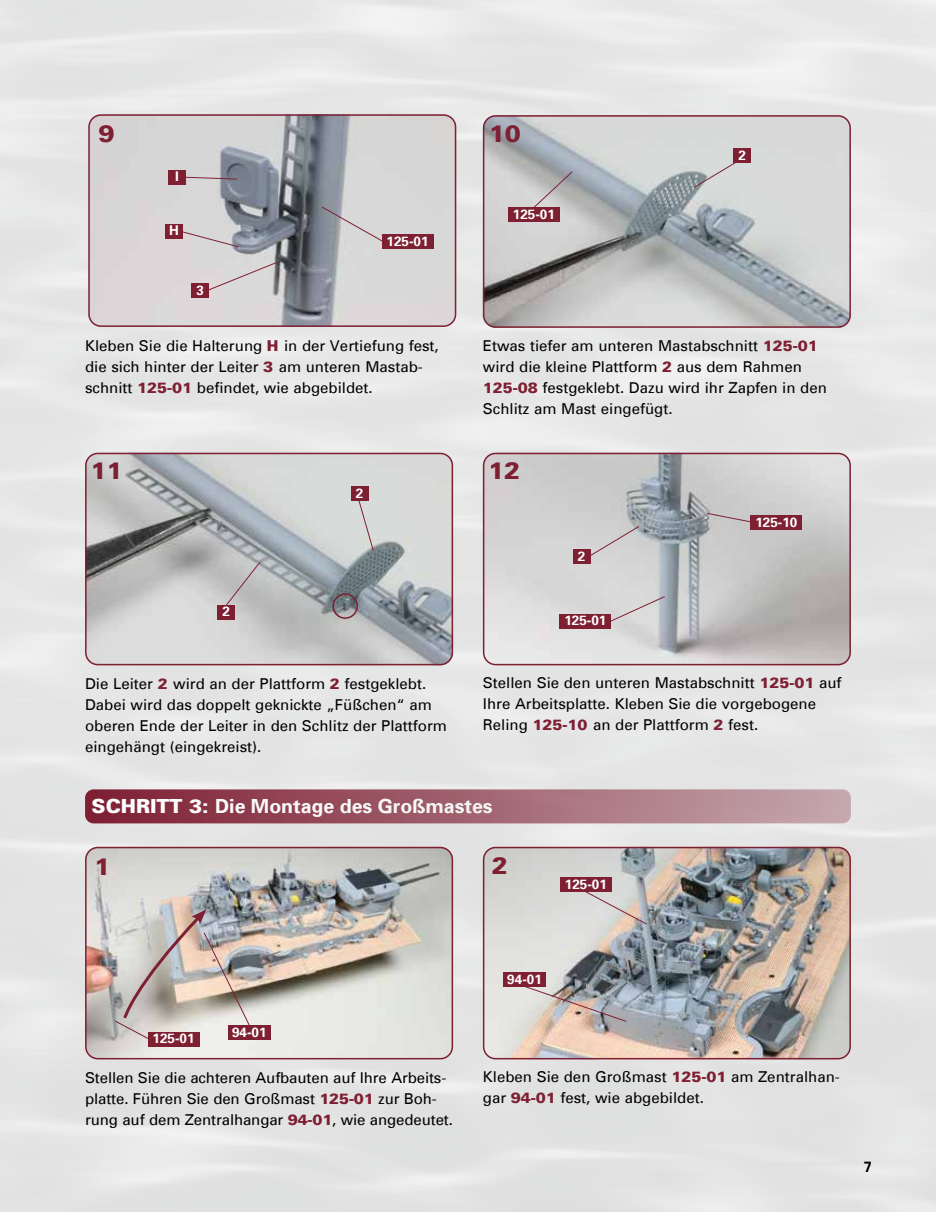
<style>
.page{position:relative;width:936px;height:1212px;background:#fff}
.page>*{position:absolute;margin:0;border:0;box-sizing:border-box;transform-origin:0 0}
.t1{font:900 24px "Univers";color:#7e1f32}
.t2{font:700 19.5px "Univers";color:#fff}
.t3{font:15px/21px "Univers";color:#000}
.t4{font:700 15px "Univers";color:#000}
.t5{font:700 13.5px "Univers";color:#fff}
.s1{font-weight:900;color:#7e1f32}
.s2{font-weight:900}
</style>
<div class="page">
<div style="left:0;top:0;width:935px;height:1212px;background:#e5e6e6"></div>
<div style="left:85px;top:789px;width:765px;height:34px;background:linear-gradient(to right,#7e1e31,#c5a8ae);border-radius:9px"></div>
<img style="left:483px;top:847px;width:367px;height:212px">
<div style="left:483px;top:847px;width:367px;height:212px;border:2px solid #7e1f32;border-radius:12px"></div>
<img style="left:85px;top:847px;width:368px;height:212px">
<div style="left:85px;top:847px;width:368px;height:212px;border:2px solid #7e1f32;border-radius:12px"></div>
<div style="left:148px;top:1032px;width:51px;height:14px;background:#7e1f32"></div>
<img style="left:483px;top:115px;width:367px;height:213px">
<div style="left:483px;top:115px;width:367px;height:213px;border:2px solid #7e1f32;border-radius:12px"></div>
<img style="left:88px;top:114px;width:368px;height:213px">
<div style="left:88px;top:114px;width:368px;height:213px;border:2px solid #7e1f32;border-radius:12px"></div>
<img style="left:483px;top:453px;width:367px;height:212px">
<div style="left:483px;top:453px;width:367px;height:212px;border:2px solid #7e1f32;border-radius:12px"></div>
<img style="left:85px;top:453px;width:368px;height:212px">
<div style="left:85px;top:453px;width:368px;height:212px;border:2px solid #7e1f32;border-radius:12px"></div>
<svg style="left:607px;top:595px;width:58px;height:28px;background:#d2cfd1"></svg>
<div style="left:560px;top:614px;width:51px;height:14px;background:#7e1f32"></div>
<svg style="left:321px;top:206px;width:71px;height:41px;background:#c0c0c3"></svg>
<div style="left:382px;top:234px;width:51px;height:15px;background:#7e1f32"></div>
<svg style="left:531px;top:171px;width:42px;height:39px;background:#b9b6b7"></svg>
<div style="left:508px;top:207px;width:51px;height:15px;background:#7e1f32"></div>
<div style="left:228px;top:1025px;width:42px;height:15px;background:#7e1f32"></div>
<svg style="left:185px;top:176px;width:53px;height:4px"></svg>
<div style="left:168px;top:170px;width:17px;height:15px;background:#7e1f32"></div>
<svg style="left:178px;top:230px;width:61px;height:18px"></svg>
<div style="left:165px;top:224px;width:17px;height:15px;background:#7e1f32"></div>
<svg style="left:202px;top:261px;width:76px;height:32px;background:#d1cdce"></svg>
<div style="left:192px;top:283px;width:17px;height:15px;background:#7e1f32"></div>
<svg style="left:222px;top:561px;width:39px;height:49px;background:#bdbbbb"></svg>
<div style="left:218px;top:605px;width:17px;height:15px;background:#7e1f32"></div>
<svg style="left:356px;top:492px;width:18px;height:59px"></svg>
<div style="left:351px;top:486px;width:17px;height:15px;background:#7e1f32"></div>
<div style="left:332px;top:593px;width:26px;height:26px;border:2px solid #7e1f32;border-radius:50%"></div>
<svg style="left:586px;top:525px;width:53px;height:33px;background:#cdcacb"></svg>
<div style="left:573px;top:549px;width:17px;height:15px;background:#7e1f32"></div>
<svg style="left:706px;top:513px;width:63px;height:13px"></svg>
<div style="left:750px;top:515px;width:51px;height:15px;background:#7e1f32"></div>
<svg style="left:114px;top:909px;width:140px;height:136px;background:#c0b3af"></svg>
<svg style="left:581px;top:889px;width:66px;height:36px;background:#d2cdca"></svg>
<div style="left:560px;top:877px;width:51px;height:15px;background:#7e1f32"></div>
<img style="left:520px;top:984px;width:107px;height:38px">
<div style="left:503px;top:972px;width:43px;height:15px;background:#7e1f32"></div>
<svg style="left:693px;top:160px;width:46px;height:28px"></svg>
<div style="left:733px;top:148px;width:17px;height:15px;background:#7e1f32"></div>
<h1 class="t1" style="left:98px;top:122px;width:18px">9</h1>
<h1 class="t1" style="left:488px;top:122px;width:34px">10</h1>
<p class="t5" style="left:175px;top:171px;width:5px">I</p>
<p class="t5" style="left:169px;top:225px;width:11px">H</p>
<p class="t5" style="left:197px;top:284px;width:9px">3</p>
<p class="t5" style="left:386px;top:236px;width:44px">125-01</p>
<p class="t5" style="left:513px;top:208px;width:44px">125-01</p>
<p class="t5" style="left:738px;top:150px;width:9px">2</p>
<p class="t3" style="left:85px;top:336px;width:355px">Kleben Sie die Halterung <span class="s1">H</span> in der Vertiefung fest, die sich hinter der Leiter <span class="s1">3</span> am unteren Mastab&shy;schnitt <span class="s1">125-01</span> befindet, wie abgebildet.</p>
<p class="t3" style="left:483px;top:336px;width:345px">Etwas tiefer am unteren Mastabschnitt <span class="s1">125-01 </span>wird die kleine Plattform <span class="s1">2</span> aus dem Rahmen <span class="s1">125-08</span> festgeklebt. Dazu wird ihr Zapfen in den Schlitz am Mast eingefügt.</p>
<h1 class="t1" style="left:90px;top:460px;width:34px">11</h1>
<h1 class="t1" style="left:488px;top:460px;width:34px">12</h1>
<p class="t5" style="left:222px;top:606px;width:9px">2</p>
<p class="t5" style="left:356px;top:487px;width:9px">2</p>
<p class="t3" style="left:85px;top:674px;width:363px">Die Leiter <span class="s1">2</span> wird an der Plattform <span class="s1">2</span> festgeklebt.<br>Dabei wird das doppelt geknickte „Füßchen“ am oberen Ende der Leiter in den Schlitz der Plattform eingehängt (eingekreist).</p>
<p class="t5" style="left:577px;top:551px;width:9px">2</p>
<p class="t5" style="left:564px;top:615px;width:44px">125-01</p>
<p class="t5" style="left:755px;top:517px;width:44px">125-10</p>
<p class="t3" style="left:483px;top:674px;width:360px">Stellen Sie den unteren Mastabschnitt <span class="s1">125-01</span> auf<br>Ihre Arbeitsplatte. Kleben Sie die vorgebogene<br>Reling <span class="s1">125-10</span> an der Plattform <span class="s1">2</span> fest.</p>
<h2 class="t2" style="left:92px;top:798px;width:402px"><span class="s2">SCHRITT 3:</span> Die Montage des Großmastes</h2>
<h1 class="t1" style="left:94px;top:856px;width:18px">1</h1>
<h1 class="t1" style="left:492px;top:855px;width:18px">2</h1>
<p class="t5" style="left:564px;top:878px;width:44px">125-01</p>
<p class="t5" style="left:152px;top:1033px;width:44px">125-01</p>
<p class="t5" style="left:232px;top:1026px;width:36px">94-01</p>
<p class="t3" style="left:85px;top:1068px;width:369px">Stellen Sie die achteren Aufbauten auf Ihre Arbeits&shy;platte. Führen Sie den Großmast <span class="s1">125-01</span> zur Boh&shy;rung auf dem Zentralhangar <span class="s1">94-01</span>, wie angedeutet.</p>
<p class="t5" style="left:507px;top:973px;width:36px">94-01</p>
<p class="t3" style="left:483px;top:1068px;width:358px">Kleben Sie den Großmast <span class="s1">125-01</span> am Zentralhan&shy;gar <span class="s1">94-01</span> fest, wie abgebildet.</p>
<p class="t4" style="left:863px;top:1160px;width:10px">7</p>
</div>
